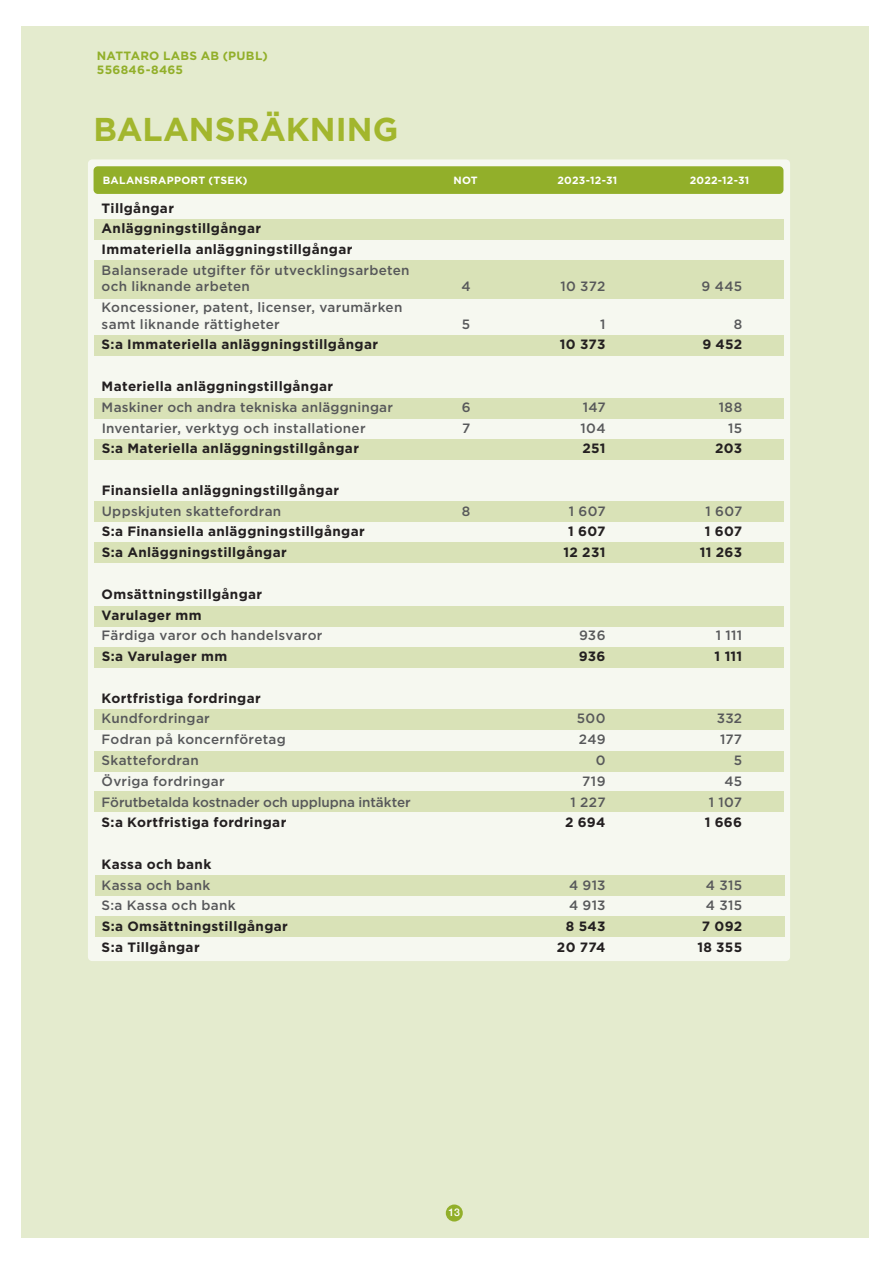
<style>
.page{position:relative;width:893px;height:1263px;background:#fff}
.page>*{position:absolute;margin:0;border:0;box-sizing:border-box;transform-origin:0 0}
.t1{font:700 33px "Gotham";letter-spacing:.005em;color:#a2b62d}
.t2{font:700 13.5px/20.9px "Gotham";letter-spacing:.025em;color:#231f20}
.t3{font:500 13.5px/16.5px "Gotham";letter-spacing:.02em;color:#57585a}
.t4{font:500 13.5px "Gotham";letter-spacing:-.005em;color:#57585a}
.t5{font:700 12px/14.4px "Gotham";letter-spacing:.02em;color:#92af2a}
.t6{font:700 10.5px "Gotham";letter-spacing:.025em;color:#fff}
.t7{font:500 10.5px "Helvetica Neue";color:#fff}
</style>
<div class="page">
<div style="left:21px;top:26px;width:848px;height:1212px;background:#e4ebce"></div>
<div style="left:88px;top:159px;width:702px;height:802px;background:#f6f8f0;border-radius:4px"></div>
<div style="left:94px;top:260px;width:689px;height:38px;background:#d9e2b7"></div>
<div style="left:94px;top:335px;width:689px;height:21px;background:#d9e2b7"></div>
<div style="left:94px;top:219px;width:689px;height:21px;background:#d9e2b7"></div>
<div style="left:94px;top:398px;width:689px;height:20px;background:#d9e2b7"></div>
<div style="left:94px;top:440px;width:689px;height:20px;background:#d9e2b7"></div>
<div style="left:94px;top:502px;width:689px;height:20px;background:#d9e2b7"></div>
<div style="left:94px;top:543px;width:689px;height:20px;background:#d9e2b7"></div>
<div style="left:94px;top:606px;width:689px;height:20px;background:#d9e2b7"></div>
<div style="left:94px;top:647px;width:689px;height:21px;background:#d9e2b7"></div>
<div style="left:94px;top:709px;width:689px;height:21px;background:#d9e2b7"></div>
<div style="left:94px;top:751px;width:689px;height:20px;background:#d9e2b7"></div>
<div style="left:94px;top:791px;width:689px;height:20px;background:#d9e2b7"></div>
<div style="left:95px;top:917px;width:690px;height:20px;background:#d9e2b7"></div>
<div style="left:95px;top:875px;width:690px;height:20px;background:#d9e2b7"></div>
<div style="left:446px;top:1204px;width:17px;height:17px;background:#92af2a;border-radius:50%"></div>
<div style="left:94px;top:166px;width:689px;height:28px;background:#92af2a;border-radius:4px"></div>
<p class="t5" style="left:97px;top:48px;width:172px">NATTARO LABS AB (PUBL)<br>556846-8465</p>
<h1 class="t1" style="left:94px;top:110px;width:306px">BALANSRÄKNING</h1>
<p class="t6" style="left:103px;top:174px;width:146px">BALANSRAPPORT (TSEK)</p>
<p class="t6" style="left:453px;top:174px;width:26px">NOT</p>
<p class="t6" style="left:557px;top:174px;width:61px">2023-12-31</p>
<p class="t6" style="left:690px;top:174px;width:61px">2022-12-31</p>
<p class="t2" style="left:102px;top:197px;width:252px">Tillgångar<br>Anläggningstillgångar<br>Immateriella anläggningstillgångar</p>
<p class="t3" style="left:102px;top:261px;width:309px">Balanserade utgifter för utvecklingsarbeten och liknande arbeten</p>
<p class="t3" style="left:102px;top:299px;width:302px">Koncessioner, patent, licenser, varumärken samt liknande rättigheter</p>
<p class="t3" style="left:461px;top:278px;width:11px">4</p>
<p class="t3" style="left:560px;top:278px;width:47px">10 372</p>
<p class="t3" style="left:701px;top:278px;width:42px">9 445</p>
<p class="t3" style="left:462px;top:315px;width:10px">5</p>
<p class="t3" style="left:600px;top:315px;width:7px">1</p>
<p class="t3" style="left:734px;top:315px;width:10px">8</p>
<p class="t2" style="left:102px;top:334px;width:278px">S:a Immateriella anläggningstillgångar</p>
<p class="t2" style="left:560px;top:334px;width:47px">10 373</p>
<p class="t2" style="left:702px;top:334px;width:41px">9 452</p>
<p class="t2" style="left:102px;top:375px;width:233px">Materiella anläggningstillgångar</p>
<p class="t3" style="left:102px;top:398px;width:293px">Maskiner och andra tekniska anläggningar</p>
<p class="t3" style="left:462px;top:398px;width:10px">6</p>
<p class="t3" style="left:583px;top:398px;width:24px">147</p>
<p class="t3" style="left:719px;top:398px;width:25px">188</p>
<p class="t3" style="left:102px;top:419px;width:266px">Inventarier, verktyg och installationer</p>
<p class="t3" style="left:462px;top:419px;width:10px">7</p>
<p class="t3" style="left:580px;top:419px;width:27px">104</p>
<p class="t3" style="left:728px;top:419px;width:16px">15</p>
<p class="t2" style="left:102px;top:438px;width:259px">S:a Materiella anläggningstillgångar</p>
<p class="t2" style="left:582px;top:438px;width:25px">251</p>
<p class="t2" style="left:715px;top:438px;width:29px">203</p>
<p class="t2" style="left:102px;top:479px;width:239px">Finansiella anläggningstillgångar</p>
<p class="t3" style="left:102px;top:502px;width:181px">Uppskjuten skattefordran</p>
<p class="t3" style="left:462px;top:502px;width:10px">8</p>
<p class="t3" style="left:569px;top:502px;width:38px">1 607</p>
<p class="t3" style="left:705px;top:502px;width:38px">1 607</p>
<p class="t2" style="left:102px;top:521px;width:265px">S:a Finansiella anläggningstillgångar</p>
<p class="t2" style="left:568px;top:521px;width:39px">1 607</p>
<p class="t2" style="left:705px;top:521px;width:39px">1 607</p>
<p class="t2" style="left:102px;top:542px;width:187px">S:a Anläggningstillgångar</p>
<p class="t2" style="left:564px;top:542px;width:43px">12 231</p>
<p class="t2" style="left:700px;top:542px;width:44px">11 263</p>
<p class="t2" style="left:102px;top:583px;width:162px">Omsättningstillgångar<br>Varulager mm</p>
<p class="t3" style="left:102px;top:627px;width:222px">Färdiga varor och handelsvaror</p>
<p class="t3" style="left:579px;top:627px;width:28px">936</p>
<p class="t3" style="left:716px;top:627px;width:28px">1 111</p>
<p class="t2" style="left:102px;top:645px;width:127px">S:a Varulager mm</p>
<p class="t2" style="left:579px;top:645px;width:28px">936</p>
<p class="t2" style="left:715px;top:645px;width:29px">1 111</p>
<p class="t2" style="left:102px;top:687px;width:161px">Kortfristiga fordringar</p>
<p class="t3" style="left:102px;top:710px;width:110px">Kundfordringar</p>
<p class="t3" style="left:577px;top:710px;width:30px">500</p>
<p class="t3" style="left:717px;top:710px;width:27px">332</p>
<p class="t3" style="left:102px;top:731px;width:186px">Fodran på koncernföretag</p>
<p class="t3" style="left:579px;top:731px;width:28px">249</p>
<p class="t3" style="left:720px;top:731px;width:24px">177</p>
<p class="t3" style="left:102px;top:752px;width:99px">Skattefordran</p>
<p class="t3" style="left:596px;top:752px;width:11px">0</p>
<p class="t3" style="left:734px;top:752px;width:10px">5</p>
<p class="t3" style="left:102px;top:772px;width:125px">Övriga fordringar</p>
<p class="t3" style="left:582px;top:772px;width:25px">719</p>
<p class="t3" style="left:724px;top:772px;width:19px">45</p>
<p class="t4" style="left:102px;top:794px;width:311px">Förutbetalda kostnader och upplupna intäkter</p>
<p class="t3" style="left:571px;top:793px;width:36px">1 227</p>
<p class="t3" style="left:709px;top:793px;width:35px">1 107</p>
<p class="t2" style="left:102px;top:812px;width:186px">S:a Kortfristiga fordringar</p>
<p class="t2" style="left:565px;top:812px;width:42px">2 694</p>
<p class="t2" style="left:705px;top:812px;width:39px">1 666</p>
<p class="t2" style="left:102px;top:853px;width:111px">Kassa och bank</p>
<p class="t3" style="left:102px;top:876px;width:110px">Kassa och bank</p>
<p class="t3" style="left:569px;top:876px;width:38px">4 913</p>
<p class="t3" style="left:706px;top:876px;width:38px">4 315</p>
<p class="t3" style="left:102px;top:897px;width:136px">S:a Kassa och bank</p>
<p class="t3" style="left:569px;top:897px;width:38px">4 913</p>
<p class="t3" style="left:706px;top:897px;width:38px">4 315</p>
<p class="t2" style="left:102px;top:916px;width:188px">S:a Omsättningstillgångar</p>
<p class="t2" style="left:566px;top:916px;width:41px">8 543</p>
<p class="t2" style="left:702px;top:916px;width:42px">7 092</p>
<p class="t2" style="left:102px;top:936px;width:100px">S:a Tillgångar</p>
<p class="t2" style="left:557px;top:936px;width:50px">20 774</p>
<p class="t2" style="left:697px;top:936px;width:46px">18 355</p>
<p class="t7" style="left:449px;top:1204px;width:13px">13</p>
</div>
